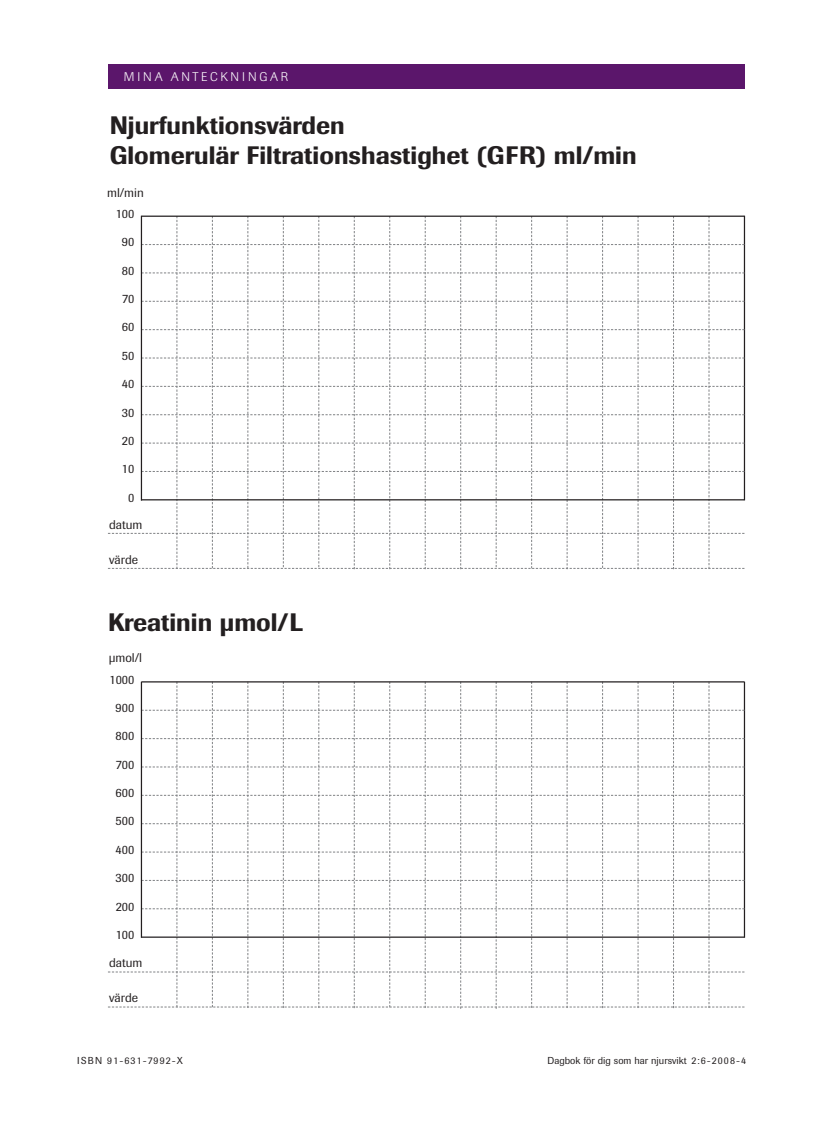
<style>
.page{position:relative;width:820px;height:1128px;background:#fff}
.page>*{position:absolute;margin:0;border:0;box-sizing:border-box;transform-origin:0 0}
.t1{font:500 25px/30px "Imago";color:#231f20}
.t2{font:12.5px/21.4px "Imago";color:#231f20}
.t3{font:300 12.5px "Imago";letter-spacing:.22em;color:#fff}
.t4{font:10px "Imago";color:#231f20}
.t5{font:10px "Imago";letter-spacing:.12em;color:#231f20}
</style>
<div class="page">
<hr style="left:141px;top:215px;width:603px;height:2px;background:#231f20">
<svg style="left:108px;top:216px;width:636px;height:353px"></svg>
<hr style="left:141px;top:499px;width:603px;height:1px;background:#231f20">
<svg style="left:108px;top:681px;width:636px;height:327px"></svg>
<hr style="left:141px;top:936px;width:603px;height:1px;background:#231f20">
<hr style="left:141px;top:216px;width:1px;height:284px;background:#231f20">
<hr style="left:141px;top:681px;width:1px;height:256px;background:#231f20">
<div style="left:108px;top:65px;width:636px;height:24px;background:#5b166b"></div>
<p class="t3" style="left:124px;top:72px;width:166px">MINA ANTECKNINGAR</p>
<h1 class="t1" style="left:110px;top:113px;width:528px">Njurfunktionsvärden<br>Glomerulär Filtrationshastighet (GFR) ml/min</h1>
<p class="t2" style="left:107px;top:182px;width:38px;text-align:center">ml/min<br>100</p>
<p class="t2" style="left:122px;top:232px;width:14px">90</p>
<p class="t2" style="left:122px;top:260px;width:14px">80</p>
<p class="t2" style="left:122px;top:289px;width:14px">70</p>
<p class="t2" style="left:122px;top:317px;width:14px">60</p>
<p class="t2" style="left:122px;top:346px;width:14px">50</p>
<p class="t2" style="left:122px;top:374px;width:14px">40</p>
<p class="t2" style="left:122px;top:402px;width:14px">30</p>
<p class="t2" style="left:122px;top:431px;width:14px">20</p>
<p class="t2" style="left:122px;top:459px;width:14px">10</p>
<p class="t2" style="left:109px;top:484px;width:35px;line-height:27px;text-indent:19px">0 datum</p>
<p class="t2" style="left:109px;top:549px;width:30px">värde</p>
<h1 class="t1" style="left:108px;top:610px;width:196px">Kreatinin µmol/L</h1>
<p class="t2" style="left:109px;top:648px;width:35px">µmol/l<br>1000</p>
<p class="t2" style="left:115px;top:698px;width:21px">900</p>
<p class="t2" style="left:115px;top:726px;width:21px">800</p>
<p class="t2" style="left:116px;top:754px;width:20px">700</p>
<p class="t2" style="left:115px;top:783px;width:21px">600</p>
<p class="t2" style="left:115px;top:811px;width:21px">500</p>
<p class="t2" style="left:115px;top:839px;width:21px">400</p>
<p class="t2" style="left:115px;top:868px;width:21px">300</p>
<p class="t2" style="left:116px;top:896px;width:20px">200</p>
<p class="t2" style="left:116px;top:924px;width:20px">100</p>
<p class="t2" style="left:109px;top:953px;width:35px">datum</p>
<p class="t2" style="left:109px;top:988px;width:30px">värde</p>
<p class="t5" style="left:77px;top:1056px;width:107px">ISBN 91-631-7992-X</p>
<p class="t4" style="left:547px;top:1056px;width:200px">Dagbok för dig som har njursvikt 2:6-2008-4</p>
</div>
